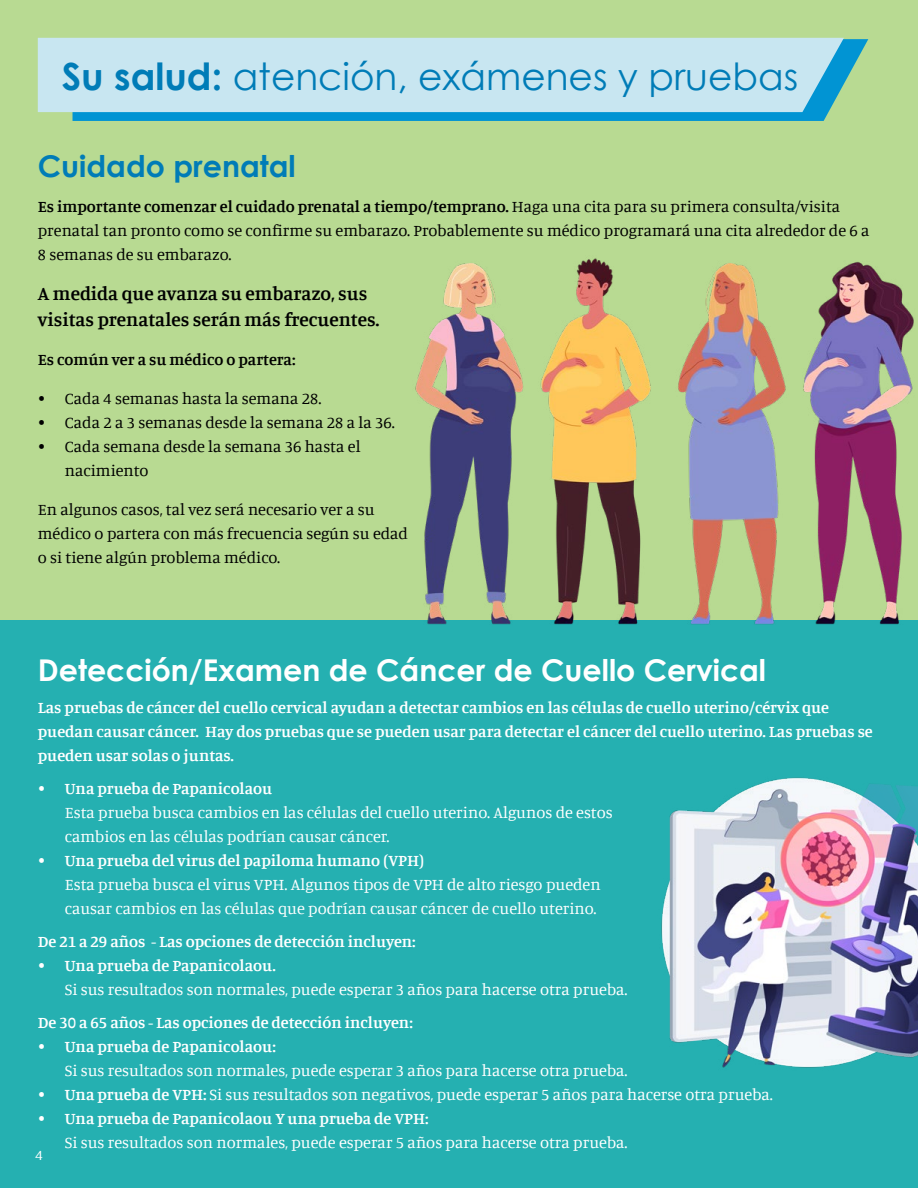
<style>
.page{position:relative;width:918px;height:1188px;background:#fff}
.page>*{position:absolute;margin:0;border:0;box-sizing:border-box;transform-origin:0 0}
.t1{font:37.5px "Century Gothic";color:#007cb7}
.t2{font:700 30px "Century Gothic";color:#fff}
.t3{font:700 30px "Century Gothic";color:#007cb7}
.t4{font:600 19.5px/25.5px "Manuale";color:#000}
.t5{font:16.5px/24px "Manuale";color:#fff}
.t6{font:600 16.5px/24px "Manuale";color:#fff}
.t7{font:16.5px/24px "Manuale";color:#000}
.t8{font:600 16.5px "Manuale";color:#000}
.t9{font:15px "Manuale";color:#fff}
.s1{font-weight:700}
.s2{font-weight:600}
</style>
<div class="page">
<div style="left:0;top:0;width:918px;height:621px;background:#b8da92"></div>
<div style="left:0;top:621px;width:918px;height:567px;background:#25b0b1"></div>
<svg style="left:73px;top:39px;width:795px;height:82px;fill:#0194d3"></svg>
<div style="left:38px;top:38px;width:806px;height:74px;background:#c8e6f1"></div>
<img style="left:413px;top:258px;width:505px;height:366px">
<img style="left:661px;top:777px;width:257px;height:291px">
<h1 class="t1" style="left:62px;top:51px;width:738px"><span class="s1">Su salud:</span> atención, exámenes y pruebas</h1>
<h2 class="t3" style="left:38px;top:143px;width:259px">Cuidado prenatal</h2>
<p class="t7" style="left:38px;top:194px;width:833px"><span class="s2">Es importante comenzar el cuidado prenatal a tiempo/temprano.</span> Haga una cita para su primera consulta/visita prenatal tan pronto como se confirme su embarazo. Probablemente su médico programará una cita alrededor de 6 a<br>8 semanas de su embarazo.</p>
<p class="t4" style="left:38px;top:280px;width:343px">A medida que avanza su embarazo, sus visitas prenatales serán más frecuentes.</p>
<p class="t8" style="left:38px;top:349px;width:259px">Es común ver a su médico o partera:</p>
<p class="t7" style="left:38px;top:386px;width:285px">• Cada 4 semanas hasta la semana 28.</p>
<p class="t7" style="left:38px;top:410px;width:358px">• Cada 2 a 3 semanas desde la semana 28 a la 36.</p>
<p class="t7" style="left:65px;top:434px;width:297px;text-indent:-27px">• Cada semana desde la semana 36 hasta el nacimiento</p>
<p class="t7" style="left:38px;top:497px;width:372px">En algunos casos, tal vez será necesario ver a su médico o partera con más frecuencia según su edad o si tiene algún problema médico.</p>
<h2 class="t2" style="left:38px;top:647px;width:730px">Detección/Examen de Cáncer de Cuello Cervical</h2>
<p class="t6" style="left:38px;top:695px;width:837px">Las pruebas de cáncer del cuello cervical ayudan a detectar cambios en las células de cuello uterino/cérvix que puedan causar cáncer. Hay dos pruebas que se pueden usar para detectar el cáncer del cuello uterino. Las pruebas se pueden usar solas o juntas.</p>
<p class="t6" style="left:38px;top:776px;width:236px">• Una prueba de Papanicolaou</p>
<p class="t5" style="left:65px;top:800px;width:549px">Esta prueba busca cambios en las células del cuello uterino. Algunos de estos cambios en las células podrían causar cáncer.</p>
<p class="t6" style="left:38px;top:848px;width:388px">• Una prueba del virus del papiloma humano (VPH)</p>
<p class="t5" style="left:65px;top:872px;width:537px">Esta prueba busca el virus VPH. Algunos tipos de VPH de alto riesgo pueden causar cambios en las células que podrían causar cáncer de cuello uterino.</p>
<p class="t6" style="left:38px;top:929px;width:380px">De 21 a 29 años - Las opciones de detección incluyen:</p>
<p class="t6" style="left:38px;top:953px;width:240px">• Una prueba de Papanicolaou.</p>
<p class="t5" style="left:65px;top:977px;width:564px">Si sus resultados son normales, puede esperar 3 años para hacerse otra prueba.</p>
<p class="t6" style="left:38px;top:1010px;width:377px">De 30 a 65 años - Las opciones de detección incluyen:</p>
<p class="t6" style="left:38px;top:1034px;width:240px">• Una prueba de Papanicolaou:</p>
<p class="t5" style="left:65px;top:1058px;width:564px">Si sus resultados son normales, puede esperar 3 años para hacerse otra prueba.</p>
<p class="t5" style="left:38px;top:1082px;width:737px"><span class="s2">• Una prueba de VPH:</span> Si sus resultados son negativos, puede esperar 5 años para hacerse otra prueba.</p>
<p class="t6" style="left:38px;top:1106px;width:392px">• Una prueba de Papanicolaou Y una prueba de VPH:</p>
<p class="t5" style="left:65px;top:1130px;width:564px">Si sus resultados son normales, puede esperar 5 años para hacerse otra prueba.</p>
<p class="t9" style="left:35px;top:1145px;width:9px">4</p>
</div>
